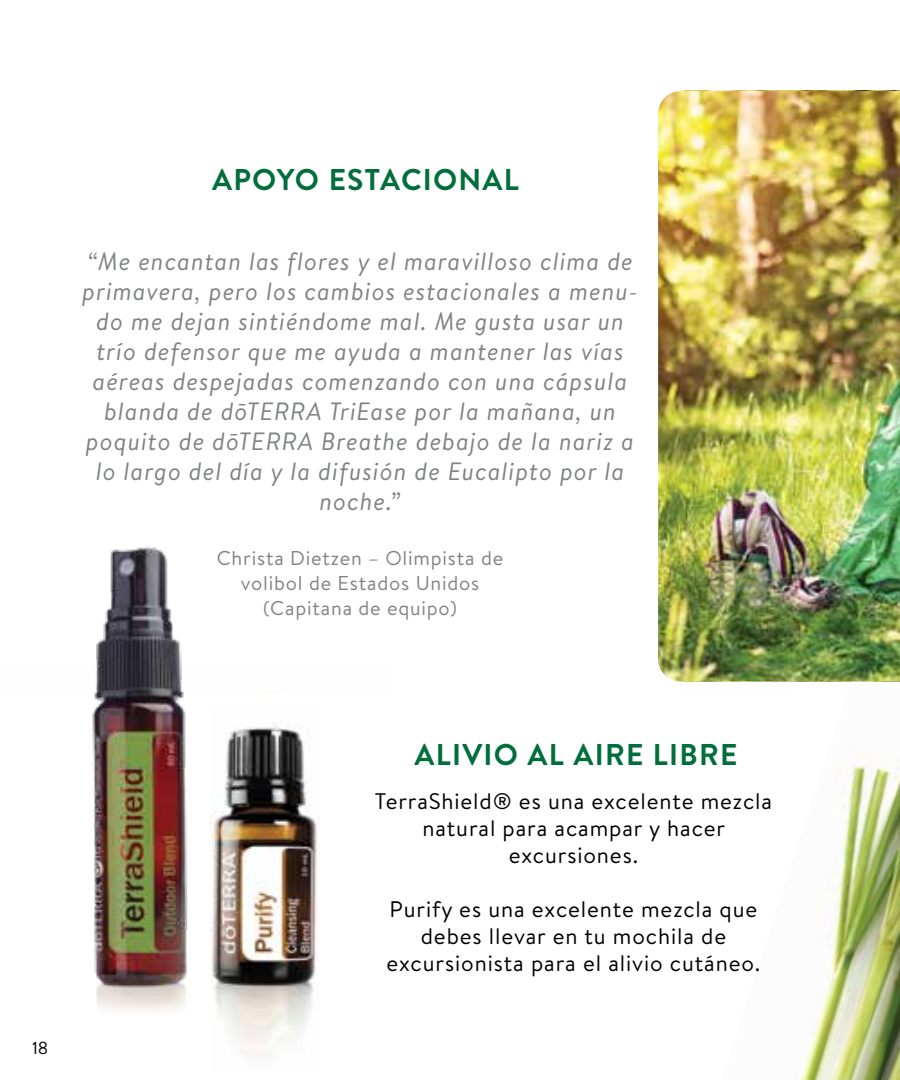
<style>
.page{position:relative;width:900px;height:1080px;background:#fff}
.page>*{position:absolute;margin:0;border:0;box-sizing:border-box;transform-origin:0 0}
.t1{font:700 30px "Brandon Text";letter-spacing:.04em;color:#026e3b}
.t2{font:italic 25px/30px "Brandon Text";letter-spacing:.04em;color:#808285;text-align:center}
.t3{font:22.5px/27px "Brandon Text";letter-spacing:.04em;color:#000;text-align:center}
.t4{font:20px/25px "Brandon Text";letter-spacing:.04em;color:#808285;text-align:center}
.t5{font:17.5px "Brandon Text";color:#000}
</style>
<div class="page">
<img style="left:800px;top:753px;width:100px;height:327px">
<img style="left:211px;top:723px;width:106px;height:332px">
<img style="left:92px;top:546px;width:96px;height:465px">
<img style="left:658px;top:91px;width:242px;height:591px">
<p class="t1" style="left:212px;top:159px;width:308px">APOYO ESTACIONAL</p>
<p class="t2" style="left:82px;top:245px;width:557px">“Me encantan las flores y el maravilloso clima de primavera, pero los cambios estacionales a menu&shy;do me dejan sintiéndome mal. Me gusta usar un trío defensor que me ayuda a mantener las vías aéreas despejadas comenzando con una cápsula blanda de dōTERRA TriEase por la mañana, un poquito de dōTERRA Breathe debajo de la nariz a lo largo del día y la difusión de Eucalipto por la noche.”</p>
<p class="t4" style="left:217px;top:544px;width:288px">Christa Dietzen – Olimpista de volibol de Estados Unidos (Capitana de equipo)</p>
<p class="t5" style="left:32px;top:1036px;width:18px">18</p>
<p class="t1" style="left:415px;top:734px;width:324px">ALIVIO AL AIRE LIBRE</p>
<p class="t3" style="left:375px;top:787px;width:399px">TerraShield® es una excelente mezcla natural para acampar y hacer excursiones.</p>
<p class="t3" style="left:387px;top:895px;width:375px">Purify es una excelente mezcla que debes llevar en tu mochila de excursionista para el alivio cutáneo.</p>
</div>
